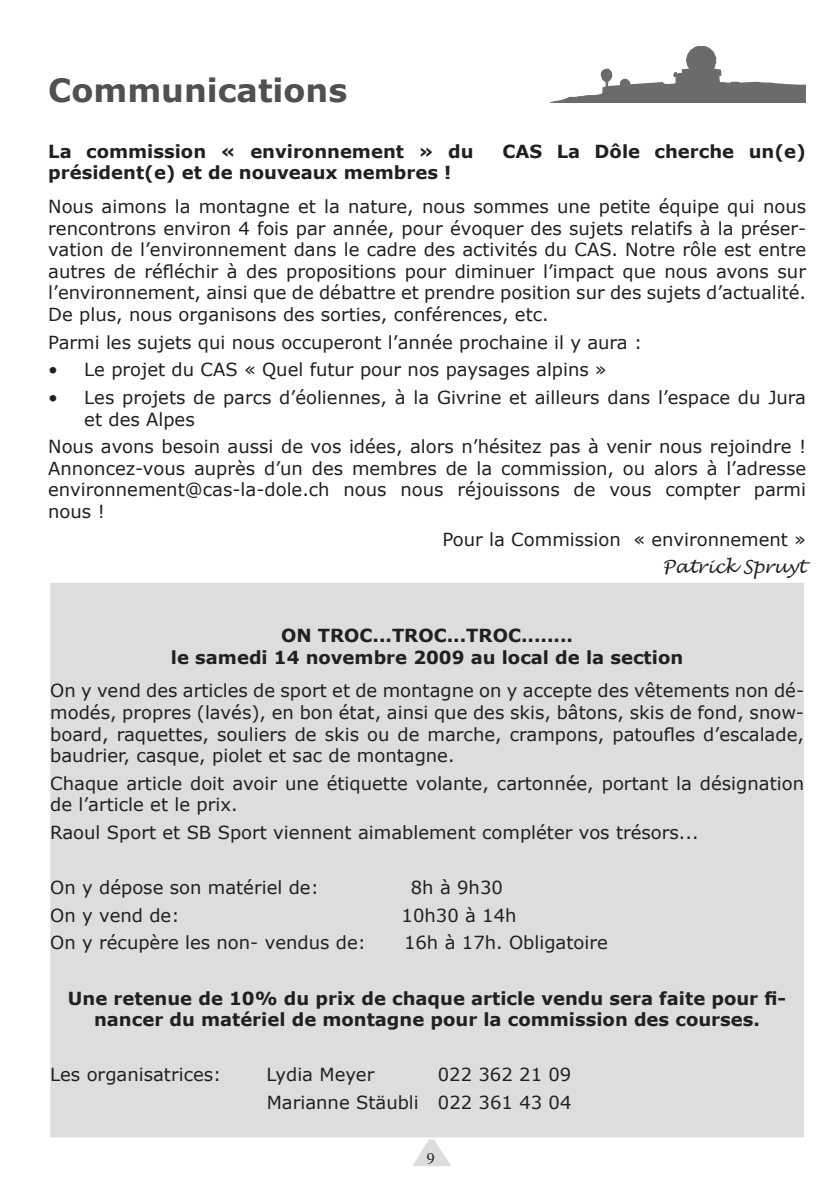
<style>
.page{position:relative;width:840px;height:1191px;background:#fff}
.page>*{position:absolute;margin:0;border:0;box-sizing:border-box;transform-origin:0 0}
.t1{font:700 32px "Verdana";color:#4f504f}
.t2{font:18px/21.6px "Verdana";color:#231f20;text-align:justify}
.t3{font:700 18px/21.6px "Verdana";color:#231f20;text-align:center}
.t4{font:italic 18px "Lucida Handwriting";color:#231f20}
.t5{font:16px "Times";color:#231f20}
</style>
<div class="page">
<svg style="left:412px;top:1139px;width:39px;height:27px"></svg>
<svg style="left:551px;top:46px;width:254px;height:56px"></svg>
<div style="left:49px;top:582px;width:755px;height:556px;background:#dddddc"></div>
<h1 class="t1" style="left:48px;top:70px;width:300px">Communications</h1>
<p class="t3" style="left:48px;top:140px;width:426px">La commission « environnement » du</p>
<p class="t3" style="left:502px;top:140px;width:305px">CAS La Dôle cherche un(e)</p>
<p class="t3" style="left:48px;top:161px;width:404px">président(e) et de nouveaux membres !</p>
<p class="t2" style="left:48px;top:195px;width:759px">Nous aimons la montagne et la nature, nous sommes une petite équipe qui nous rencontrons environ 4 fois par année, pour évoquer des sujets relatifs à la préser&shy;vation de l’environnement dans le cadre des activités du CAS. Notre rôle est entre autres de réfléchir à des propositions pour diminuer l’impact que nous avons sur l’environnement, ainsi que de débattre et prendre position sur des sujets d’actualité.<br>De plus, nous organisons des sorties, conférences, etc.</p>
<p class="t2" style="left:48px;top:331px;width:595px">Parmi les sujets qui nous occuperont l’année prochaine il y aura :</p>
<p class="t2" style="left:48px;top:358px;width:559px">• Le projet du CAS « Quel futur pour nos paysages alpins »</p>
<p class="t2" style="left:84px;top:386px;width:723px;text-indent:-36px">• Les projets de parcs d’éoliennes, à la Givrine et ailleurs dans l’espace du Jura et des Alpes</p>
<p class="t2" style="left:48px;top:435px;width:759px">Nous avons besoin aussi de vos idées, alors n’hésitez pas à venir nous rejoindre !<br>Annoncez-vous auprès d’un des membres de la commission, ou alors à l’adresse environnement@cas-la-dole.ch nous nous réjouissons de vous compter parmi nous !</p>
<p class="t2" style="left:442px;top:527px;width:365px">Pour la Commission « environnement »</p>
<p class="t4" style="left:662px;top:555px;width:145px">Patrick Spruyt</p>
<p class="t3" style="left:171px;top:624px;width:513px">ON TROC...TROC...TROC........<br>le samedi 14 novembre 2009 au local de la section</p>
<p class="t2" style="left:50px;top:679px;width:755px">On y vend des articles de sport et de montagne on y accepte des vêtements non dé&shy;modés, propres (lavés), en bon état, ainsi que des skis, bâtons, skis de fond, snow&shy;board, raquettes, souliers de skis ou de marche, crampons, patoufles d’escalade, baudrier, casque, piolet et sac de montagne.</p>
<p class="t2" style="left:50px;top:772px;width:755px">Chaque article doit avoir une étiquette volante, cartonnée, portant la désignation de l’article et le prix.</p>
<p class="t2" style="left:50px;top:821px;width:649px">Raoul Sport et SB Sport viennent aimablement compléter vos trésors...</p>
<p class="t2" style="left:50px;top:876px;width:270px">On y dépose son matériel de:</p>
<p class="t2" style="left:410px;top:876px;width:94px">8h à 9h30</p>
<p class="t2" style="left:50px;top:904px;width:131px">On y vend de:</p>
<p class="t2" style="left:401px;top:904px;width:116px">10h30 à 14h</p>
<p class="t2" style="left:50px;top:931px;width:317px">On y récupère les non- vendus de:</p>
<p class="t2" style="left:404px;top:931px;width:205px">16h à 17h. Obligatoire</p>
<p class="t3" style="left:68px;top:986px;width:719px">Une retenue de 10% du prix de chaque article vendu sera faite pour fi&shy;nancer du matériel de montagne pour la commission des courses.</p>
<p class="t2" style="left:50px;top:1063px;width:172px">Les organisatrices:</p>
<p class="t2" style="left:266px;top:1063px;width:109px">Lydia Meyer</p>
<p class="t2" style="left:266px;top:1060px;width:306px;line-height:27.6px;text-align:right">022 362 21 09<br>Marianne Stäubli 022 361 43 04</p>
<p class="t5" style="left:426px;top:1151px;width:9px">9</p>
</div>
